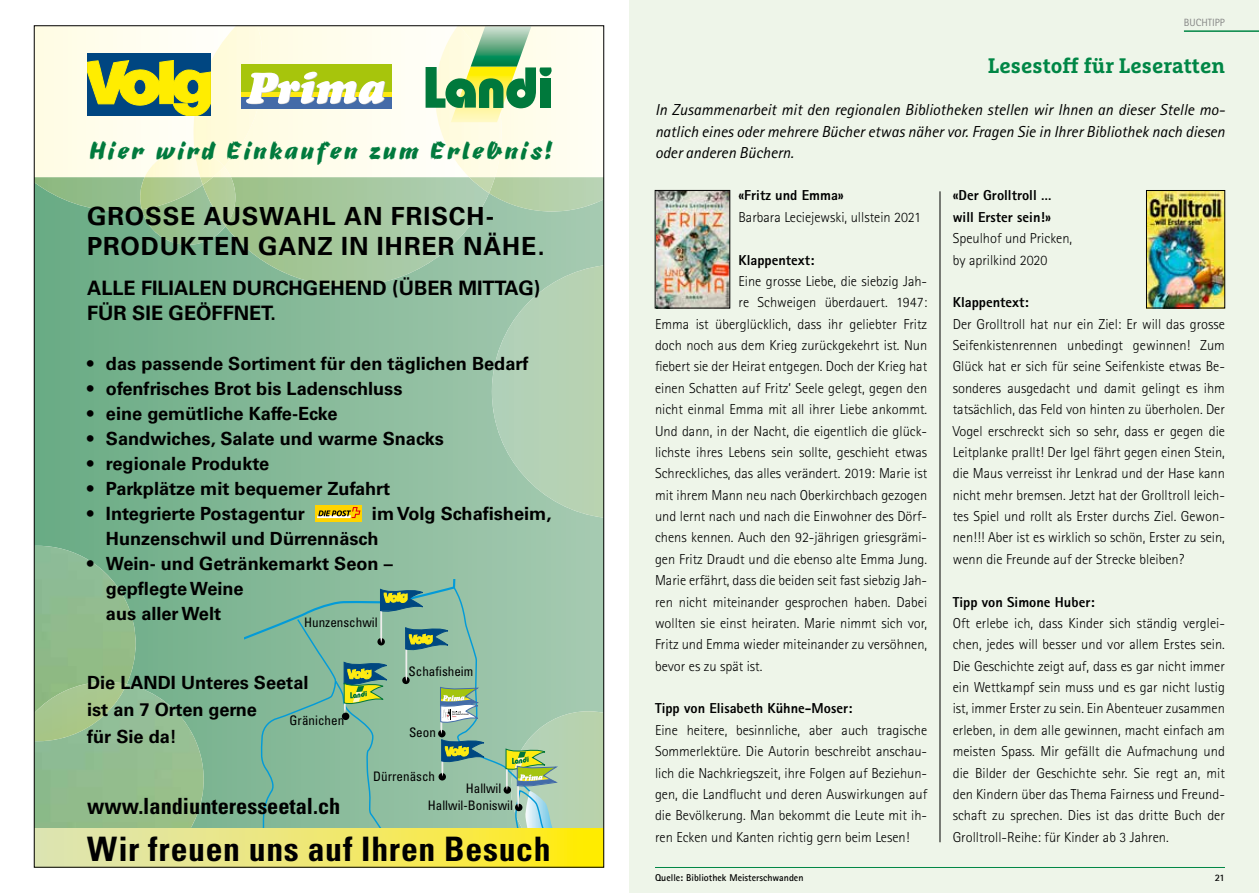
<style>
.page{position:relative;width:1259px;height:893px;background:#fff}
.page>*{position:absolute;margin:0;border:0;box-sizing:border-box;transform-origin:0 0}
.t1{font:700 condensed 33.75px "Univers LT Std";letter-spacing:.02em;color:#000}
.t2{font:28.8px "B Movie Retro Brush";letter-spacing:.1em;color:#007a3d}
.t3{font:700 25.05px/30px "Univers LT Std";letter-spacing:.035em;color:#000}
.t4{font:700 condensed 22.35px "Univers LT Std";color:#000}
.t5{font:700 21px "Marselis Slab Pro";color:#008645}
.t6{font:700 19.8px/25.2px "Univers LT Std";color:#000}
.t7{font:700 18.15px/25px "Univers LT Std";color:#000}
.t8{font:italic 15.9px/21.3px "Rotis Sans Serif Std";color:#000;text-align:justify}
.t9{font:300 14.4px/21.5px "Rotis Sans Serif Std";color:#000;text-align:justify}
.t10{font:800 14.4px/21.3px "Rotis Sans Serif Std";color:#000}
.t11{font:condensed 13.05px "Univers LT Std";color:#000}
.t12{font:10.5px "Rotis Sans Serif Std";color:#868786}
.t13{font:700 9.9px "Rotis Sans Serif Std";color:#000}
.s1{font-weight:800}
.s2{font-weight:700}
</style>
<div class="page">
<svg style="left:36px;top:185px;width:566px;height:644px;background:#89ba9a"></svg>
<img style="left:36px;top:185px;width:106px;height:26px">
<img style="left:489px;top:185px;width:26px;height:21px">
<img style="left:225px;top:185px;width:110px;height:101px">
<img style="left:469px;top:185px;width:26px;height:8px">
<img style="left:142px;top:209px;width:52px;height:36px">
<img style="left:140px;top:185px;width:63px;height:24px">
<img style="left:203px;top:185px;width:32px;height:41px">
<img style="left:492px;top:265px;width:110px;height:253px">
<img style="left:36px;top:721px;width:173px;height:108px">
<img style="left:36px;top:546px;width:103px;height:167px">
<img style="left:36px;top:691px;width:57px;height:50px">
<svg style="left:260px;top:585px;width:271px;height:244px;background:#93c0a3"></svg>
<div style="left:438px;top:773px;width:8px;height:7px;background:#000;border-radius:50%"></div>
<svg style="left:503px;top:786px;width:8px;height:8px"></svg>
<svg style="left:506px;top:747px;width:55px;height:82px;background:#a5c79e"></svg>
<div style="left:315px;top:505px;width:47px;height:17px;background:linear-gradient(to right,#ffd400,#ffd400)"></div>
<svg style="left:317px;top:507px;width:43px;height:11px"></svg>
<svg style="left:244px;top:580px;width:241px;height:196px;background:#85b799"></svg>
<svg style="left:36px;top:28px;width:566px;height:157px"></svg>
<svg style="left:36px;top:829px;width:566px;height:36px;background:#efe76a"></svg>
<div style="left:629px;top:0;width:630px;height:893px;background:#eef5e9"></div>
<hr style="left:1184px;top:30px;width:75px;height:2px;background:#008645">
<hr style="left:655px;top:867px;width:570px;height:1px;background:#008645">
<hr style="left:939px;top:191px;width:1px;height:651px;background:#000">
<img style="left:657px;top:192px;width:71px;height:114px">
<div style="left:655px;top:190px;width:75px;height:118px;border:1px solid #000"></div>
<img style="left:1148px;top:192px;width:75px;height:114px">
<div style="left:1146px;top:190px;width:79px;height:118px;border:1px solid #000"></div>
<h2 class="t2" style="left:90px;top:134px;width:464px">Hier wird Einkaufen zum Erlebnis!</h2>
<h3 class="t3" style="left:87px;top:202px;width:459px">GROSSE AUSWAHL AN FRISCH-<br>PRODUKTEN GANZ IN IHRER NÄHE.</h3>
<h3 class="t6" style="left:87px;top:276px;width:455px">ALLE FILIALEN DURCHGEHEND (ÜBER MITTAG)<br>FÜR SIE GEÖFFNET.</h3>
<p class="t7" style="left:87px;top:352px;width:443px">• das passende Sortiment für den täglichen Bedarf</p>
<p class="t7" style="left:87px;top:377px;width:317px">• ofenfrisches Brot bis Ladenschluss</p>
<p class="t7" style="left:87px;top:402px;width:252px">• eine gemütliche Kaffe-Ecke</p>
<p class="t7" style="left:87px;top:427px;width:358px">• Sandwiches, Salate und warme Snacks</p>
<p class="t7" style="left:87px;top:452px;width:184px">• regionale Produkte</p>
<p class="t7" style="left:87px;top:477px;width:304px">• Parkplätze mit bequemer Zufahrt</p>
<p class="t7" style="left:87px;top:502px;width:219px">• Integrierte Postagentur</p>
<p class="t7" style="left:106px;top:502px;width:447px;text-indent:266px">im Volg Schafisheim,<br>Hunzenschwil und Dürrennäsch</p>
<p class="t7" style="left:106px;top:551px;width:288px;text-indent:-19px">• Wein- und Getränkemarkt Seon – gepflegte Weine<br>aus aller Welt</p>
<p class="t11" style="left:304px;top:614px;width:75px">Hunzenschwil</p>
<p class="t7" style="left:87px;top:669px;width:223px;line-height:27.3px">Die LANDI Unteres Seetal ist an 7 Orten gerne<br>für Sie da!</p>
<p class="t11" style="left:290px;top:712px;width:56px">Gränichen</p>
<h3 class="t4" style="left:87px;top:792px;width:255px">www.landiunteresseetal.ch</h3>
<p class="t11" style="left:408px;top:663px;width:66px">Schafisheim</p>
<p class="t11" style="left:409px;top:724px;width:28px">Seon</p>
<p class="t11" style="left:373px;top:768px;width:63px">Dürrenäsch</p>
<p class="t11" style="left:428px;top:797px;width:87px">Hallwil-Boniswil</p>
<p class="t11" style="left:466px;top:780px;width:37px">Hallwil</p>
<h1 class="t1" style="left:87px;top:828px;width:465px">Wir freuen uns auf Ihren Besuch</h1>
<p class="t12" style="left:1184px;top:16px;width:43px">BUCHTIPP</p>
<h3 class="t5" style="left:988px;top:53px;width:238px">Lesestoff für Leseratten</h3>
<p class="t8" style="left:655px;top:99px;width:571px">In Zusammenarbeit mit den regionalen Bibliotheken stellen wir Ihnen an dieser Stelle mo&shy;natlich eines oder mehrere Bücher etwas näher vor. Fragen Sie in Ihrer Bibliothek nach diesen oder anderen Büchern.</p>
<p class="t10" style="left:738px;top:185px;width:107px">«Fritz und Emma»</p>
<p class="t9" style="left:738px;top:206px;width:184px">Barbara Leciejewski, ullstein 2021</p>
<p class="t10" style="left:738px;top:249px;width:77px">Klappentext:</p>
<p class="t9" style="left:738px;top:271px;width:190px">Eine grosse Liebe, die siebzig Jah-</p>
<p class="t9" style="left:738px;top:292px;width:190px">re Schweigen überdauert. 1947:</p>
<p class="t9" style="left:655px;top:313px;width:274px">Emma ist überglücklich, dass ihr geliebter Fritz</p>
<p class="t9" style="left:655px;top:335px;width:274px">doch noch aus dem Krieg zurückgekehrt ist. Nun</p>
<p class="t9" style="left:655px;top:356px;width:274px">fiebert sie der Heirat entgegen. Doch der Krieg hat</p>
<p class="t9" style="left:655px;top:377px;width:274px">einen Schatten auf Fritz’ Seele gelegt, gegen den</p>
<p class="t9" style="left:655px;top:399px;width:274px">nicht einmal Emma mit all ihrer Liebe ankommt.</p>
<p class="t9" style="left:655px;top:420px;width:274px">Und dann, in der Nacht, die eigentlich die glück-</p>
<p class="t9" style="left:655px;top:442px;width:274px">lichste ihres Lebens sein sollte, geschieht etwas</p>
<p class="t9" style="left:655px;top:463px;width:274px">Schreckliches, das alles verändert. 2019: Marie ist</p>
<p class="t9" style="left:655px;top:484px;width:274px">mit ihrem Mann neu nach Oberkirchbach gezogen</p>
<p class="t9" style="left:655px;top:506px;width:274px">und lernt nach und nach die Einwohner des Dörf-</p>
<p class="t9" style="left:655px;top:527px;width:274px">chens kennen. Auch den 92-jährigen griesgrämi-</p>
<p class="t9" style="left:655px;top:548px;width:274px">gen Fritz Draudt und die ebenso alte Emma Jung.</p>
<p class="t9" style="left:655px;top:570px;width:274px">Marie erfährt, dass die beiden seit fast siebzig Jah-</p>
<p class="t9" style="left:655px;top:591px;width:274px">ren nicht miteinander gesprochen haben. Dabei</p>
<p class="t9" style="left:655px;top:613px;width:274px">wollten sie einst heiraten. Marie nimmt sich vor,</p>
<p class="t9" style="left:655px;top:634px;width:274px">Fritz und Emma wieder miteinander zu versöhnen,</p>
<p class="t9" style="left:655px;top:655px;width:109px">bevor es zu spät ist.</p>
<p class="t10" style="left:655px;top:698px;width:199px">Tipp von Elisabeth Kühne-Moser:</p>
<p class="t9" style="left:655px;top:719px;width:274px">Eine heitere, besinnliche, aber auch tragische Sommerlektüre. Die Autorin beschreibt anschau&shy;lich die Nachkriegszeit, ihre Folgen auf Beziehun&shy;gen, die Landflucht und deren Auswirkungen auf die Bevölkerung. Man bekommt die Leute mit ih&shy;ren Ecken und Kanten richtig gern beim Lesen!</p>
<p class="t13" style="left:655px;top:871px;width:150px">Quelle: Bibliothek Meisterschwanden</p>
<p class="t10" style="left:952px;top:185px;width:100px">«Der Grolltroll … will Erster sein!»</p>
<p class="t9" style="left:952px;top:228px;width:121px">Speulhof und Pricken, by aprilkind 2020</p>
<p class="t9" style="left:952px;top:292px;width:274px;text-align:left"><span class="s1">Klappentext</span><span class="s2">:<br></span>Der Grolltroll hat nur ein Ziel: Er will das grosse Seifenkistenrennen unbedingt gewinnen! Zum Glück hat er sich für seine Seifenkiste etwas Be&shy;sonderes ausgedacht und damit gelingt es ihm tatsächlich, das Feld von hinten zu überholen. Der Vogel erschreckt sich so sehr, dass er gegen die Leitplanke prallt! Der Igel fährt gegen einen Stein, die Maus verreisst ihr Lenkrad und der Hase kann nicht mehr bremsen. Jetzt hat der Grolltroll leich&shy;tes Spiel und rollt als Erster durchs Ziel. Gewon&shy;nen!!! Aber ist es wirklich so schön, Erster zu sein, wenn die Freunde auf der Strecke bleiben?</p>
<p class="t10" style="left:952px;top:591px;width:143px">Tipp von Simone Huber:</p>
<p class="t9" style="left:952px;top:613px;width:274px">Oft erlebe ich, dass Kinder sich ständig verglei&shy;chen, jedes will besser und vor allem Erstes sein.<br>Die Geschichte zeigt auf, dass es gar nicht immer ein Wettkampf sein muss und es gar nicht lustig ist, immer Erster zu sein. Ein Abenteuer zusammen erleben, in dem alle gewinnen, macht einfach am meisten Spass. Mir gefällt die Aufmachung und die Bilder der Geschichte sehr. Sie regt an, mit den Kindern über das Thema Fairness und Freund&shy;schaft zu sprechen. Dies ist das dritte Buch der Grolltroll-Reihe: für Kinder ab 3 Jahren.</p>
<p class="t13" style="left:1214px;top:871px;width:12px">21</p>
</div>
